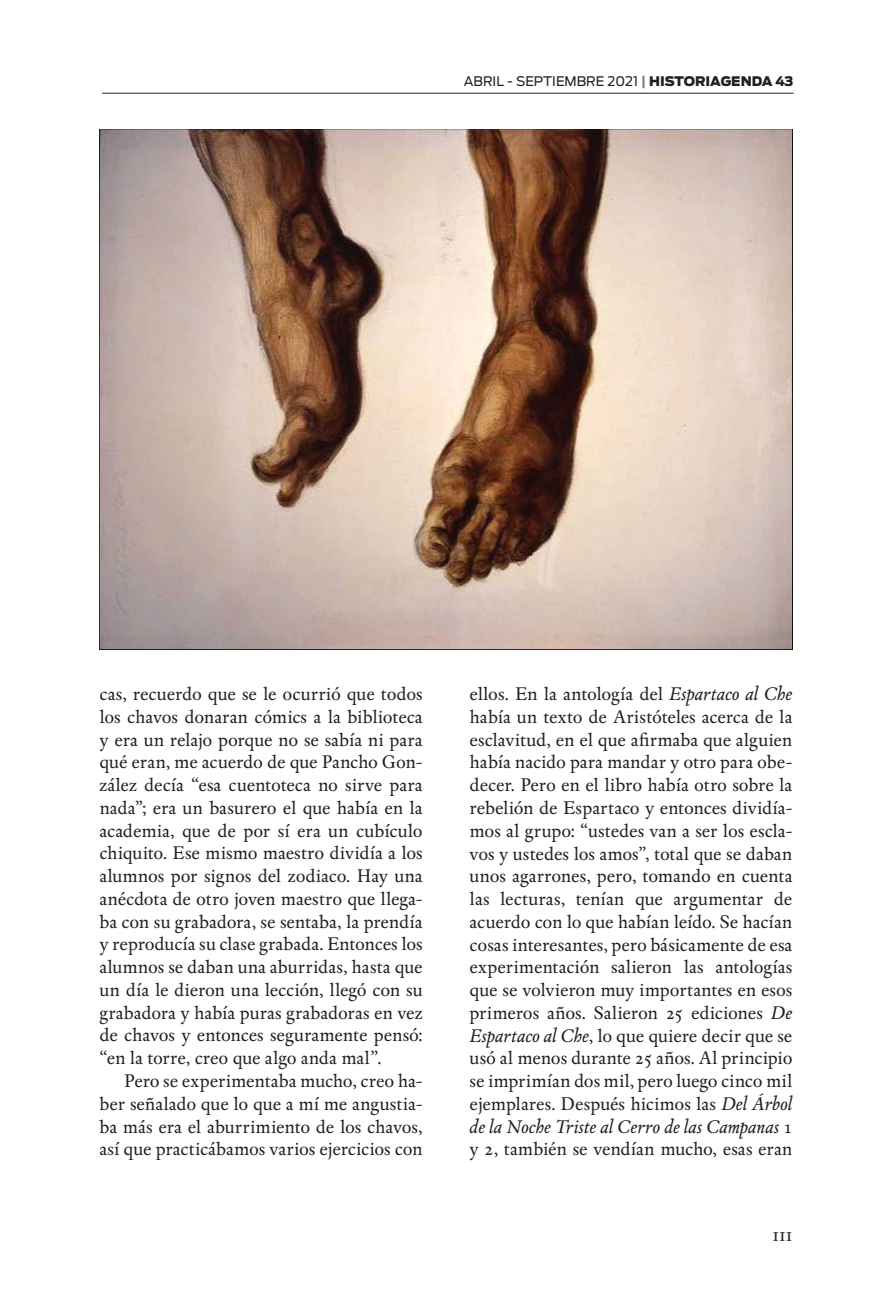
<style>
.page{position:relative;width:893px;height:1290px;background:#fff}
.page>*{position:absolute;margin:0;border:0;box-sizing:border-box;transform-origin:0 0}
.t1{font:21px "Wessex";color:#231f20}
.t2{font:19.25px/22.8px "Espinosa Nova";letter-spacing:-.005em;color:#231f20;text-align:justify}
.t3{font:13.12px "Antenna";color:#231f20}
.s1{font-weight:700;color:#808285}
.s2{font-weight:900}
.s3{font-style:italic}
</style>
<div class="page">
<hr style="left:102px;top:93px;width:691px;height:1px;background:#231f20">
<img style="left:100px;top:130px;width:692px;height:519px">
<p class="t3" style="left:464px;top:73px;width:331px">ABRIL - SEPTIEMBRE 2021 <span class="s1">|</span> <span class="s2">HISTORIAGENDA 43</span></p>
<p class="t2" style="left:100px;top:683px;width:325px">cas, recuerdo que se le ocurrió que todos los chavos donaran cómics a la biblioteca y era un relajo porque no se sabía ni para qué eran, me acuerdo de que Pancho Gon&shy;zález decía “esa cuentoteca no sirve para nada”; era un basurero el que había en la academia, que de por sí era un cubículo chiquito. Ese mismo maestro dividía a los alumnos por signos del zodiaco. Hay una anécdota de otro joven maestro que llega&shy;ba con su grabadora, se sentaba, la prendía y reproducía su clase grabada. Entonces los alumnos se daban una aburridas, hasta que un día le dieron una lección, llegó con su grabadora y había puras grabadoras en vez de chavos y entonces seguramente pensó: “en la torre, creo que algo anda mal”.</p>
<p class="t2" style="left:100px;top:1070px;width:325px;text-indent:25px">Pero se experimentaba mucho, creo ha&shy;ber señalado que lo que a mí me angustia&shy;ba más era el aburrimiento de los chavos, así que practicábamos varios ejercicios con</p>
<p class="t2" style="left:470px;top:683px;width:324px">ellos. En la antología del <span class="s3">Espartaco al Che </span>había un texto de Aristóteles acerca de la esclavitud, en el que afirmaba que alguien había nacido para mandar y otro para obe&shy;decer. Pero en el libro había otro sobre la rebelión de Espartaco y entonces dividía&shy;mos al grupo: “ustedes van a ser los escla&shy;vos y ustedes los amos”, total que se daban unos agarrones, pero, tomando en cuenta las lecturas, tenían que argumentar de acuerdo con lo que habían leído. Se hacían cosas interesantes, pero básicamente de esa experimentación salieron las antologías que se volvieron muy importantes en esos primeros años. Salieron 25 ediciones <span class="s3">De Espartaco al Che</span>, lo que quiere decir que se usó al menos durante 25 años. Al principio se imprimían dos mil, pero luego cinco mil ejemplares. Después hicimos las <span class="s3">Del Árbol de la Noche Triste al Cerro de las Campanas</span> 1 y 2, también se vendían mucho, esas eran</p>
<p class="t1" style="left:772px;top:1223px;width:22px">111</p>
</div>
